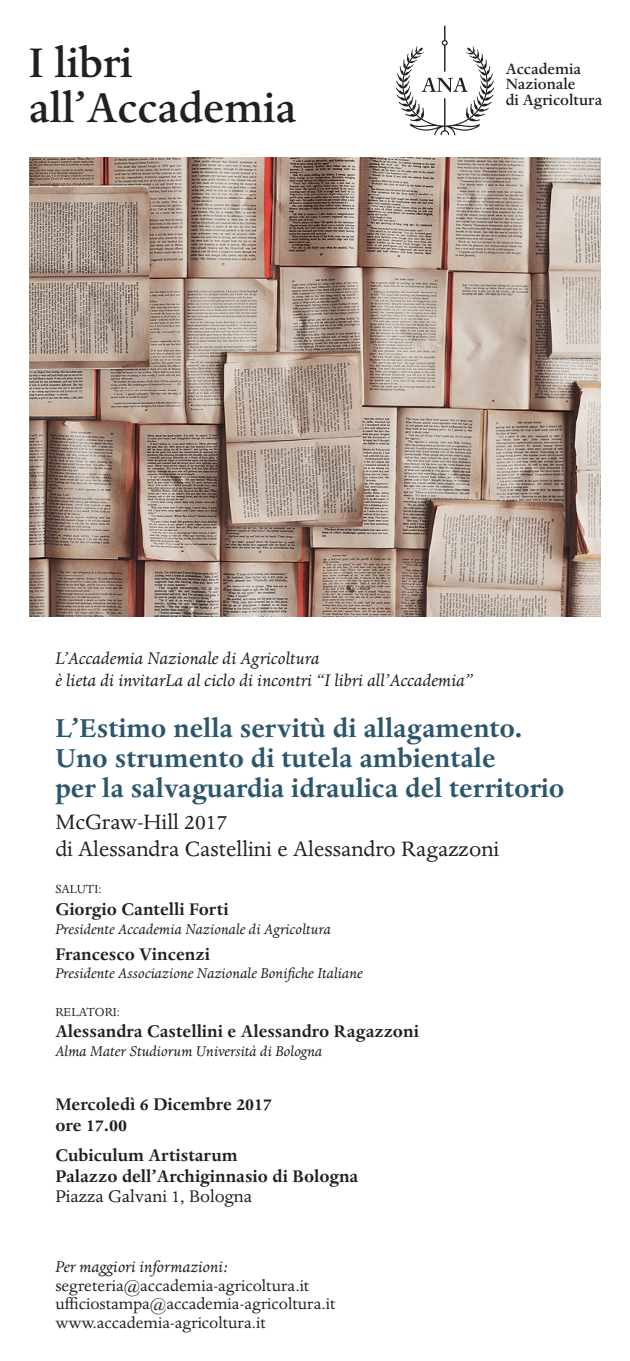
<style>
.page{position:relative;width:630px;height:1361px;background:#fff}
.page>*{position:absolute;margin:0;border:0;box-sizing:border-box;transform-origin:0 0}
.t1{font:500 48px "Dante";color:#231f20}
.t2{font:700 30px/30px "Dante";color:#2b566b}
.t3{font:24px "Dante";color:#231f20}
.t4{font:700 19.5px "Dante";color:#231f20}
.t5{font:italic 19.5px "Dante";color:#231f20}
.t6{font:19.5px "Dante";color:#231f20}
.t7{font:18px "Dante";color:#231f20}
.t8{font:italic 18px "Dante";color:#231f20}
.t9{font:500 17.25px "Dante";color:#231f20}
.t10{font:italic 16.5px "Dante";color:#231f20}
.t11{font:13.5px "Dante";color:#231f20}
</style>
<div class="page">
<svg style="left:396px;top:26px;width:98px;height:109px"></svg>
<img style="left:30px;top:157px;width:570px;height:460px">
<p class="t1" style="left:29px;top:36px;width:105px">I libri</p>
<p class="t1" style="left:29px;top:81px;width:269px">all’Accademia</p>
<p class="t9" style="left:505px;top:59px;width:77px">Accademia</p>
<p class="t9" style="left:505px;top:75px;width:71px">Nazionale</p>
<p class="t9" style="left:505px;top:90px;width:98px">di Agricoltura</p>
<p class="t5" style="left:55px;top:648px;width:266px">L’Accademia Nazionale di Agricoltura</p>
<p class="t5" style="left:55px;top:670px;width:419px">è lieta di invitarLa al ciclo di incontri “I libri all’Accademia”</p>
<p class="t2" style="left:55px;top:714px;width:468px">L’Estimo nella servitù di allagamento.<br>Uno strumento di tutela ambientale</p>
<p class="t2" style="left:55px;top:774px;width:510px">per la salvaguardia idraulica del territorio</p>
<p class="t3" style="left:55px;top:808px;width:173px">McGraw-Hill 2017</p>
<p class="t3" style="left:55px;top:835px;width:445px">di Alessandra Castellini e Alessandro Ragazzoni</p>
<p class="t11" style="left:55px;top:882px;width:48px">SALUTI:</p>
<p class="t4" style="left:55px;top:898px;width:175px">Giorgio Cantelli Forti</p>
<p class="t10" style="left:55px;top:919px;width:277px">Presidente Accademia Nazionale di Agricoltura</p>
<p class="t4" style="left:55px;top:943px;width:156px">Francesco Vincenzi</p>
<p class="t10" style="left:55px;top:964px;width:309px">Presidente Associazione Nazionale Bonifiche Italiane</p>
<p class="t11" style="left:55px;top:1004px;width:66px">RELATORI:</p>
<p class="t4" style="left:55px;top:1021px;width:365px">Alessandra Castellini e Alessandro Ragazzoni</p>
<p class="t10" style="left:55px;top:1042px;width:268px">Alma Mater Studiorum Università di Bologna</p>
<p class="t4" style="left:55px;top:1094px;width:218px">Mercoledì 6 Dicembre 2017</p>
<p class="t4" style="left:55px;top:1114px;width:73px">ore 17.00</p>
<p class="t4" style="left:55px;top:1145px;width:184px">Cubiculum Artistarum</p>
<p class="t4" style="left:55px;top:1165px;width:304px">Palazzo dell’Archiginnasio di Bologna</p>
<p class="t6" style="left:55px;top:1185px;width:198px">Piazza Galvani 1, Bologna</p>
<p class="t8" style="left:55px;top:1256px;width:174px">Per maggiori informazioni:</p>
<p class="t7" style="left:55px;top:1275px;width:255px">segreteria@accademia-agricoltura.it</p>
<p class="t7" style="left:55px;top:1294px;width:282px">ufficiostampa@accademia-agricoltura.it</p>
<p class="t7" style="left:55px;top:1313px;width:212px">www.accademia-agricoltura.it</p>
</div>
